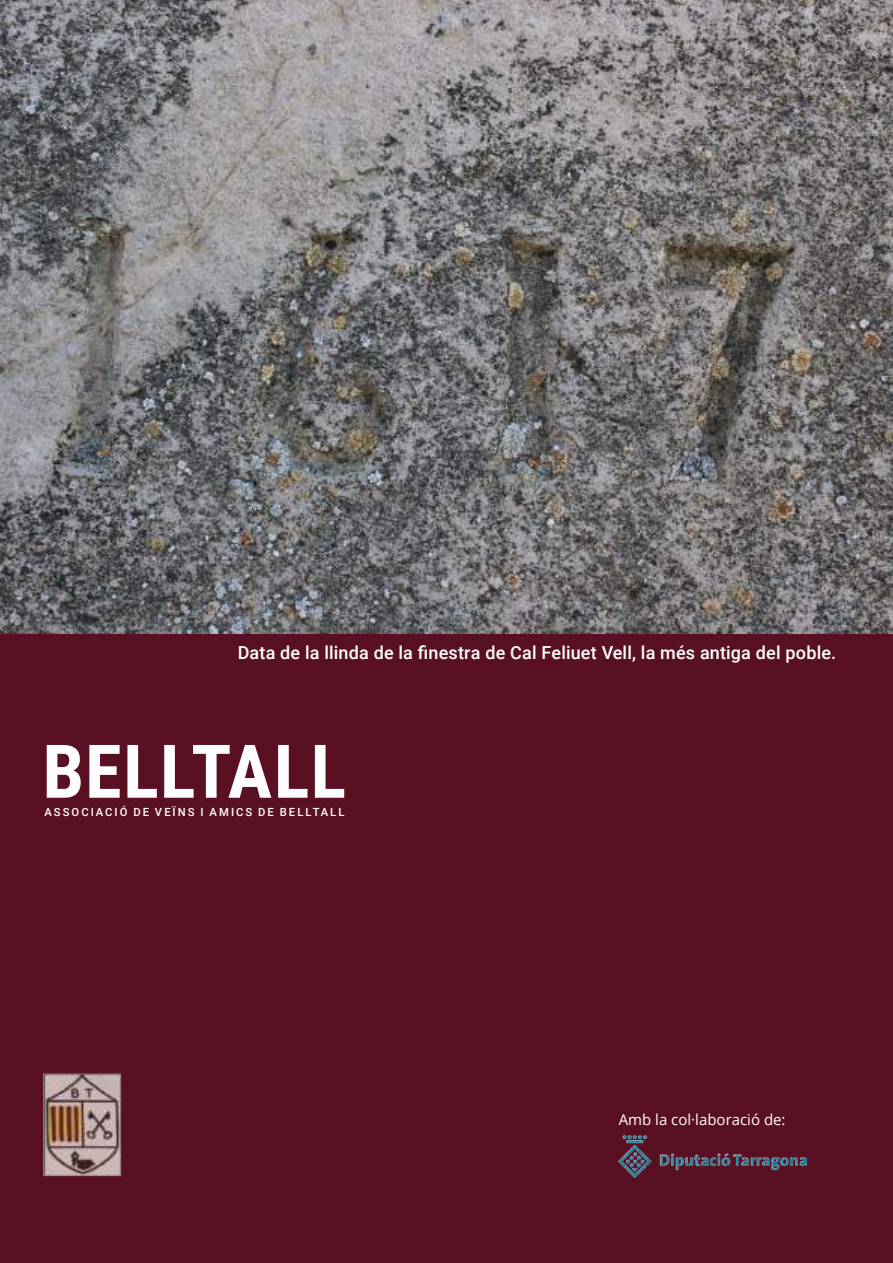
<style>
.page{position:relative;width:893px;height:1263px;background:#fff}
.page>*{position:absolute;margin:0;border:0;box-sizing:border-box;transform-origin:0 0}
.t1{font:700 74.25px "Roboto Condensed";letter-spacing:.015em;color:#fff}
.t2{font:500 18px "Roboto";letter-spacing:.01em;color:#fff}
.t3{font:15px "Open Sans";color:#fff}
.t4{font:500 11.25px "Roboto";letter-spacing:.18em;color:#fff}
</style>
<div class="page">
<img style="left:0;top:0;width:893px;height:634px">
<div style="left:0;top:634px;width:893px;height:629px;background:#5a1023"></div>
<img style="left:619px;top:1135px;width:187px;height:43px">
<img style="left:43px;top:1073px;width:79px;height:104px">
<p class="t2" style="left:238px;top:640px;width:600px">Data de la llinda de la finestra de Cal Feliuet Vell, la més antiga del poble.</p>
<h1 class="t1" style="left:43px;top:719px;width:305px">BELLTALL</h1>
<p class="t4" style="left:44px;top:804px;width:302px">ASSOCIACIÓ DE VEÏNS I AMICS DE BELLTALL</p>
<p class="t3" style="left:619px;top:1110px;width:168px">Amb la col·laboració de:</p>
</div>
